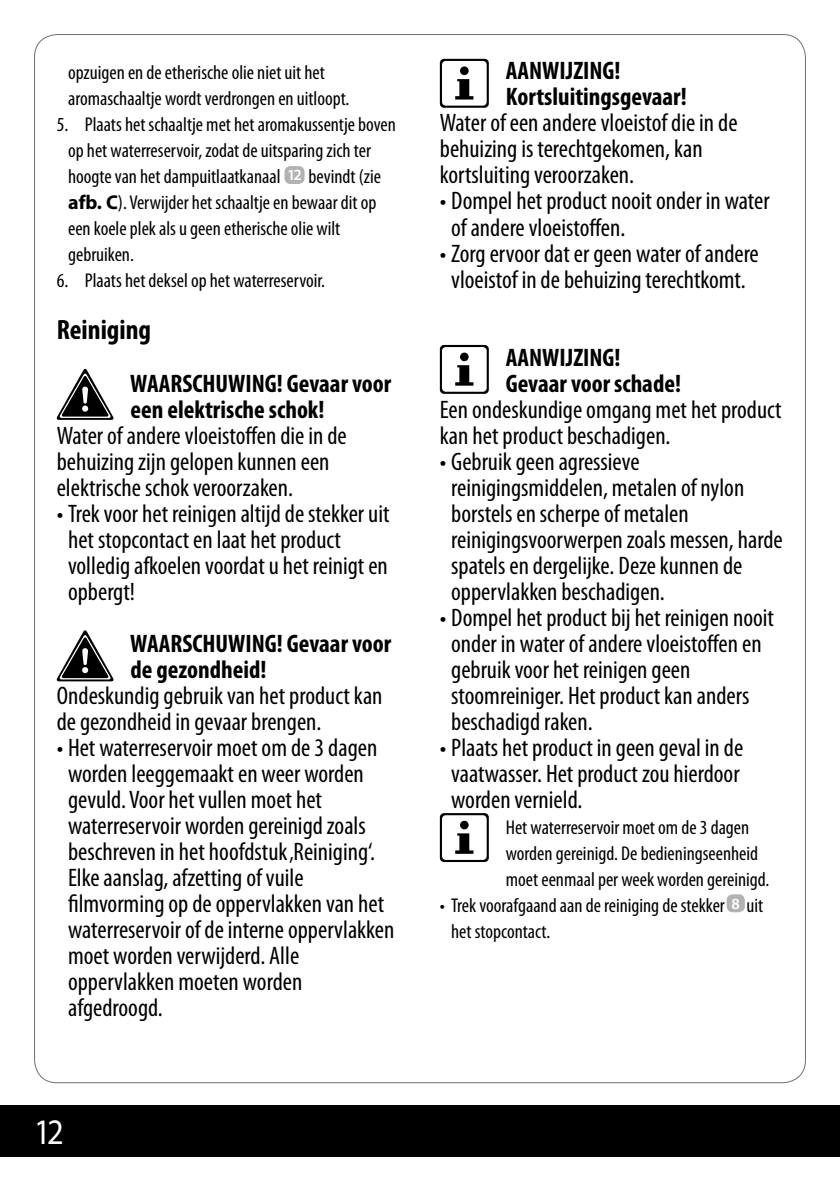
<style>
.page{position:relative;width:840px;height:1191px;background:#fff}
.page>*{position:absolute;margin:0;border:0;box-sizing:border-box;transform-origin:0 0}
.t1{font:36px "Myriad Pro";color:#fff;scale:.9 1}
.t2{font:700 condensed 28px "Myriad Pro";color:#000}
.t3{font:condensed 25.4px/26px "Myriad Pro";color:#000}
.t4{font:700 condensed 25.4px/26px "Myriad Pro";color:#000}
.t5{font:condensed 20px/26px "Myriad Pro";color:#000}
.s1{font-weight:600;font-stretch:normal;font-size:15.6px;color:#fff}
.s2{font-weight:700;font-stretch:normal}
</style>
<div class="page">
<div style="left:0;top:1106px;width:839px;height:51px;background:#000"></div>
<hr style="left:839px;top:1106px;width:1px;height:51px;background:#000">
<div style="left:284px;top:166px;width:20px;height:18px;background:#b3b2b2;border-radius:6px"></div>
<svg style="left:56px;top:368px;width:58px;height:52px"></svg>
<svg style="left:56px;top:630px;width:58px;height:51px"></svg>
<svg style="left:439px;top:59px;width:49px;height:49px"></svg>
<svg style="left:439px;top:345px;width:49px;height:49px"></svg>
<svg style="left:439px;top:813px;width:49px;height:49px"></svg>
<div style="left:726px;top:894px;width:18px;height:18px;background:#b3b2b2;border-radius:6px"></div>
<p class="t5" style="left:68px;top:60px;width:283px">opzuigen en de etherische olie niet uit het aromaschaaltje wordt verdrongen en uitloopt.</p>
<p class="t5" style="left:68px;top:112px;width:329px;text-indent:-11px">5. Plaats het schaaltje met het aromakussentje boven op het waterreservoir, zodat de uitsparing zich ter hoogte van het dampuitlaatkanaal <span class="s1">12</span> bevindt (zie <span class="s2">afb. C</span>). Verwijder het schaaltje en bewaar dit op een koele plek als u geen etherische olie wilt gebruiken.</p>
<p class="t5" style="left:57px;top:268px;width:270px">6. Plaats het deksel op het waterreservoir.</p>
<p class="t2" style="left:57px;top:313px;width:96px">Reiniging</p>
<p class="t4" style="left:130px;top:369px;width:262px">WAARSCHUWING! Gevaar voor een elektrische schok!</p>
<p class="t3" style="left:57px;top:422px;width:291px">Water of andere vloeistoffen die in de behuizing zijn gelopen kunnen een elektrische schok veroorzaken.</p>
<p class="t3" style="left:68px;top:500px;width:323px;text-indent:-11px">• Trek voor het reinigen altijd de stekker uit het stopcontact en laat het product volledig afkoelen voordat u het reinigt en opbergt!</p>
<p class="t4" style="left:130px;top:629px;width:262px">WAARSCHUWING! Gevaar voor de gezondheid!</p>
<p class="t3" style="left:57px;top:682px;width:327px">Ondeskundig gebruik van het product kan de gezondheid in gevaar brengen.</p>
<p class="t3" style="left:68px;top:734px;width:327px;text-indent:-11px">• Het waterreservoir moet om de 3 dagen worden leeggemaakt en weer worden gevuld. Voor het vullen moet het waterreservoir worden gereinigd zoals beschreven in het hoofdstuk ‚Reiniging‘.<br>Elke aanslag, afzetting of vuile filmvorming op de oppervlakken van het waterreservoir of de interne oppervlakken moet worden verwijderd. Alle oppervlakken moeten worden afgedroogd.</p>
<h1 class="t1" style="left:34px;top:1110px;width:34px">12</h1>
<p class="t4" style="left:505px;top:57px;width:182px">AANWIJZING!<br>Kortsluitingsgevaar!</p>
<p class="t3" style="left:439px;top:110px;width:299px">Water of een andere vloeistof die in de behuizing is terechtgekomen, kan kortsluiting veroorzaken.</p>
<p class="t3" style="left:451px;top:188px;width:320px;text-indent:-11px">• Dompel het product nooit onder in water of andere vloeistoffen.</p>
<p class="t3" style="left:439px;top:240px;width:320px;text-align:center">• Zorg ervoor dat er geen water of andere vloeistof in de behuizing terechtkomt.</p>
<p class="t4" style="left:505px;top:343px;width:177px">AANWIJZING!<br>Gevaar voor schade!</p>
<p class="t3" style="left:439px;top:396px;width:343px">Een ondeskundige omgang met het product kan het product beschadigen.</p>
<p class="t3" style="left:451px;top:448px;width:333px;text-indent:-11px">• Gebruik geen agressieve reinigingsmiddelen, metalen of nylon borstels en scherpe of metalen reinigingsvoorwerpen zoals messen, harde spatels en dergelijke. Deze kunnen de oppervlakken beschadigen.</p>
<p class="t3" style="left:451px;top:604px;width:324px;text-indent:-11px">• Dompel het product bij het reinigen nooit onder in water of andere vloeistoffen en gebruik voor het reinigen geen stoomreiniger. Het product kan anders beschadigd raken.</p>
<p class="t3" style="left:451px;top:734px;width:293px;text-indent:-11px">• Plaats het product in geen geval in de vaatwasser. Het product zou hierdoor worden vernield.</p>
<p class="t5" style="left:505px;top:814px;width:265px">Het waterreservoir moet om de 3 dagen worden gereinigd. De bedieningseenheid moet eenmaal per week worden gereinigd.</p>
<p class="t5" style="left:451px;top:892px;width:313px;text-indent:-11px">• Trek voorafgaand aan de reiniging de stekker <span class="s1">8</span> uit het stopcontact.</p>
</div>
